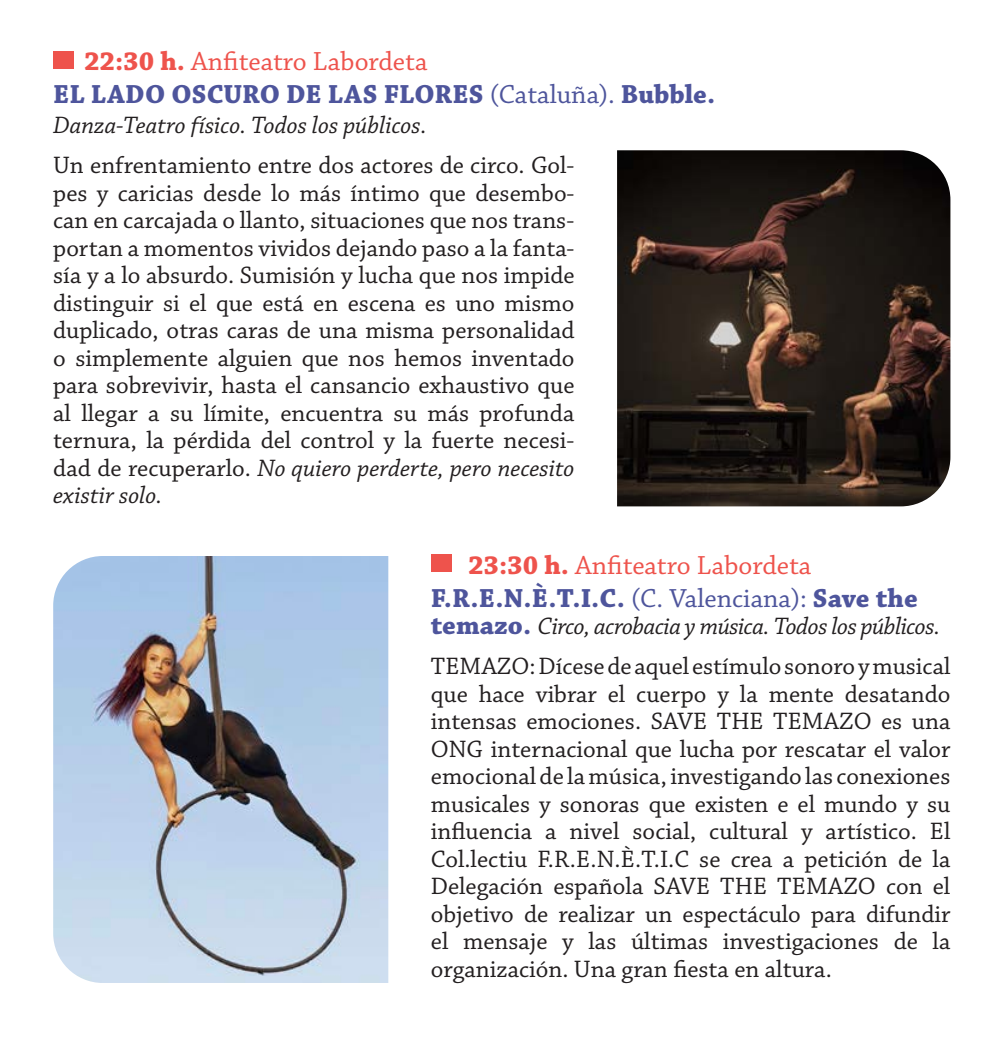
<style>
.page{position:relative;width:993px;height:1063px;background:#fff}
.page>*{position:absolute;margin:0;border:0;box-sizing:border-box;transform-origin:0 0}
.t1{font:700 27.5px "Chaparral Pro";color:#4e559c}
.t2{font:27.5px "Chaparral Pro";color:#ee534c}
.font_7{font:25px/27.5px "Chaparral Pro";color:#231f20;text-align:justify}
.t3{font:italic 25px "Chaparral Pro";letter-spacing:-.015em;color:#231f20}
.s1{font-weight:700}
.s2{font-weight:400}
.s3{font-style:italic}
.s4{font-weight:700;font-style:normal;font-size:27.5px;color:#4e559c}
</style>
<div class="page">
<img style="left:617px;top:150px;width:333px;height:356px">
<img style="left:53px;top:556px;width:335px;height:427px">
<div style="left:432px;top:554px;width:20px;height:18px;background:#ee534c"></div>
<div style="left:53px;top:51px;width:20px;height:18px;background:#ee534c"></div>
<p class="t2" style="left:84px;top:46px;width:345px"><span class="s1">22:30 h.</span> Anfiteatro Labordeta</p>
<p class="t1" style="left:53px;top:78px;width:663px">EL LADO OSCURO DE LAS FLORES <span class="s2">(Cataluña).</span> Bubble.</p>
<p class="t3" style="left:53px;top:112px;width:375px">Danza-Teatro físico. Todos los públicos.</p>
<p class="font_7" style="left:53px;top:153px;width:522px">Un enfrentamiento entre dos actores de circo. Gol&shy;pes y caricias desde lo más íntimo que desembo&shy;can en carcajada o llanto, situaciones que nos trans&shy;portan a momentos vividos dejando paso a la fanta&shy;sía y a lo absurdo. Sumisión y lucha que nos impide distinguir si el que está en escena es uno mismo duplicado, otras caras de una misma personalidad o simplemente alguien que nos hemos inventado para sobrevivir, hasta el cansancio exhaustivo que al llegar a su límite, encuentra su más profunda ternura, la pérdida del control y la fuerte necesi&shy;dad de recuperarlo. <span class="s3">No quiero perderte, pero necesito existir solo.</span></p>
<p class="t2" style="left:468px;top:550px;width:345px"><span class="s1">23:30 h.</span> Anfiteatro Labordeta</p>
<p class="t1" style="left:431px;top:582px;width:488px">F.R.E.N.È.T.I.C. <span class="s2">(C. Valenciana):</span> Save the</p>
<p class="t3" style="left:431px;top:613px;width:510px"><span class="s4">temazo.</span> Circo, acrobacia y música. Todos los públicos.</p>
<p class="font_7" style="left:431px;top:654px;width:521px">TEMAZO: Dícese de aquel estímulo sonoro y musical que hace vibrar el cuerpo y la mente desatando intensas emociones. SAVE THE TEMAZO es una ONG internacional que lucha por rescatar el valor emocional de la música, investigando las conexiones musicales y sonoras que existen e el mundo y su influencia a nivel social, cultural y artístico. El Col.lectiu F.R.E.N.È.T.I.C se crea a petición de la Delegación española SAVE THE TEMAZO con el objetivo de realizar un espectáculo para difundir el mensaje y las últimas investigaciones de la organización. Una gran fiesta en altura.</p>
</div>
